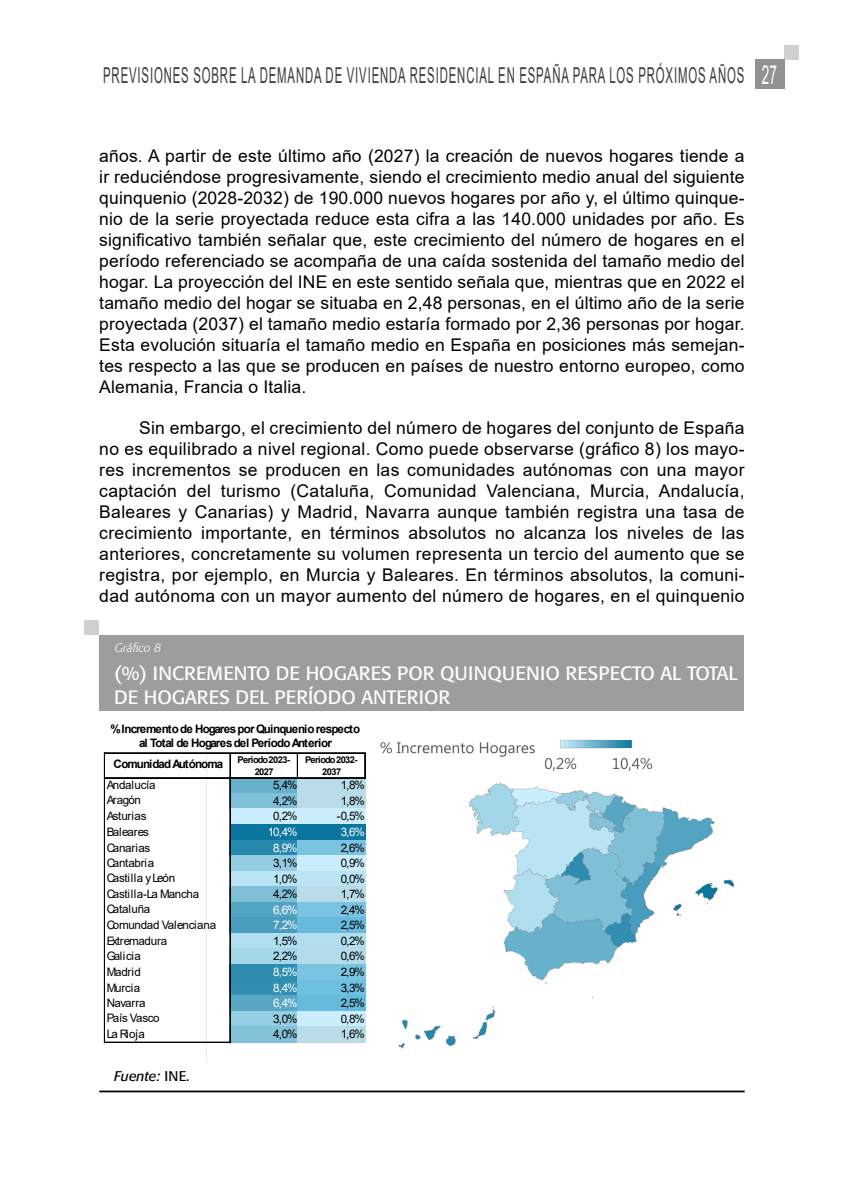
<style>
.page{position:relative;width:844px;height:1191px;background:#fff}
.page>*{position:absolute;margin:0;border:0;box-sizing:border-box;transform-origin:0 0}
.t1{font:21.88px "Arial";letter-spacing:.075em;color:#3c3c3b;scale:.52 1}
.t2{font:19.25px/23.1px "Formata";color:#fff}
.t3{font:17.5px/21px "Arial";letter-spacing:.015em;color:#000;text-align:justify}
.t4{font:italic 14px "Formata";color:#000}
.t5{font:italic 300 12.25px "Formata";color:#fff}
.t6{font:11.72px "Arial";letter-spacing:-.025em;color:#000}
.t7{font:700 11.72px/14.7px "Arial";letter-spacing:-.08em;color:#000;text-align:center}
.t8{font:11.72px "Arial";color:#fff}
.t9{font:11.72px "Arial";letter-spacing:.01em;color:#000}
.t10{font:700 9.28px/12.4px "Arial";letter-spacing:-.055em;color:#000;text-align:center}
.s1{font-size:26.25px;color:#fff}
.s2{font-style:normal}
</style>
<div class="page">
<div style="left:784px;top:45px;width:15px;height:15px;background:#d0d0d0"></div>
<div style="left:754px;top:60px;width:30px;height:29px;background:#929292"></div>
<hr style="left:99px;top:1090px;width:645px;height:2px;background:#000">
<div style="left:84px;top:620px;width:15px;height:15px;background:#d0d0d0"></div>
<div style="left:99px;top:635px;width:644px;height:76px;background:#9d9d9c"></div>
<img style="left:206px;top:734px;width:529px;height:327px">
<div style="left:230px;top:777px;width:68px;height:17px;background:#68b1cc"></div>
<div style="left:297px;top:777px;width:68px;height:17px;background:#badce8"></div>
<div style="left:230px;top:793px;width:68px;height:16px;background:#80bfd8"></div>
<div style="left:297px;top:793px;width:68px;height:16px;background:#badce8"></div>
<div style="left:230px;top:808px;width:135px;height:17px;background:#caeefb"></div>
<div style="left:230px;top:824px;width:135px;height:16px;background:#0b76a0"></div>
<div style="left:230px;top:840px;width:68px;height:16px;background:#2788ad"></div>
<div style="left:297px;top:840px;width:68px;height:16px;background:#7bc4e1"></div>
<div style="left:230px;top:855px;width:68px;height:16px;background:#94cce1"></div>
<div style="left:297px;top:855px;width:68px;height:16px;background:#caeefb"></div>
<div style="left:230px;top:871px;width:135px;height:16px;background:#bae4f3"></div>
<div style="left:230px;top:886px;width:68px;height:17px;background:#80bfd8"></div>
<div style="left:297px;top:886px;width:68px;height:17px;background:#badce8"></div>
<div style="left:230px;top:902px;width:68px;height:16px;background:#53a3c2"></div>
<div style="left:297px;top:902px;width:68px;height:16px;background:#7bc4e1"></div>
<div style="left:230px;top:917px;width:68px;height:17px;background:#489cbd"></div>
<div style="left:297px;top:917px;width:68px;height:17px;background:#66badc"></div>
<div style="left:230px;top:933px;width:135px;height:16px;background:#b1deef"></div>
<div style="left:230px;top:948px;width:68px;height:17px;background:#a4d6e9"></div>
<div style="left:297px;top:948px;width:68px;height:17px;background:#b2dbec"></div>
<div style="left:230px;top:964px;width:68px;height:16px;background:#2e8cb1"></div>
<div style="left:297px;top:964px;width:68px;height:16px;background:#7bc4e1"></div>
<div style="left:230px;top:980px;width:68px;height:16px;background:#328eb2"></div>
<div style="left:297px;top:980px;width:68px;height:16px;background:#6fbfdf"></div>
<div style="left:230px;top:995px;width:68px;height:16px;background:#57a6c4"></div>
<div style="left:297px;top:995px;width:68px;height:16px;background:#66badc"></div>
<div style="left:230px;top:1011px;width:68px;height:16px;background:#95cde2"></div>
<div style="left:297px;top:1011px;width:68px;height:16px;background:#caeefb"></div>
<div style="left:230px;top:1026px;width:68px;height:16px;background:#83c1d9"></div>
<div style="left:297px;top:1026px;width:68px;height:16px;background:#badce8"></div>
<hr style="left:104px;top:752px;width:1px;height:290px;background:#000">
<hr style="left:229px;top:753px;width:1px;height:289px;background:#000">
<hr style="left:230px;top:753px;width:1px;height:289px;background:#000">
<svg style="left:297px;top:753px;width:1px;height:24px"></svg>
<svg style="left:364px;top:753px;width:1px;height:24px"></svg>
<hr style="left:105px;top:752px;width:260px;height:1px;background:#000">
<hr style="left:105px;top:777px;width:260px;height:1px;background:#000">
<hr style="left:105px;top:1041px;width:125px;height:1px;background:#000">
<hr style="left:105px;top:1042px;width:125px;height:1px;background:#000">
<img style="left:393px;top:1002px;width:103px;height:47px">
<p class="t1" style="left:103px;top:60px;width:1296px">PREVISIONES SOBRE LA DEMANDA DE VIVIENDA RESIDENCIAL EN ESPAÑA PARA LOS PRÓXIMOS AÑOS <span class="s1">27</span></p>
<p class="t3" style="left:99px;top:145px;width:646px">años. A partir de este último año (2027) la creación de nuevos hogares tiende a ir reduciéndose progresivamente, siendo el crecimiento medio anual del siguiente quinquenio (2028-2032) de 190.000 nuevos hogares por año y, el último quinque&shy;nio de la serie proyectada reduce esta cifra a las 140.000 unidades por año. Es significativo también señalar que, este crecimiento del número de hogares en el período referenciado se acompaña de una caída sostenida del tamaño medio del hogar. La proyección del INE en este sentido señala que, mientras que en 2022 el tamaño medio del hogar se situaba en 2,48 personas, en el último año de la serie proyectada (2037) el tamaño medio estaría formado por 2,36 personas por hogar.<br>Esta evolución situaría el tamaño medio en España en posiciones más semejan&shy;tes respecto a las que se producen en países de nuestro entorno europeo, como Alemania, Francia o Italia.</p>
<p class="t3" style="left:99px;top:417px;width:646px;text-indent:40px">Sin embargo, el crecimiento del número de hogares del conjunto de España no es equilibrado a nivel regional. Como puede observarse (gráfico 8) los mayo&shy;res incrementos se producen en las comunidades autónomas con una mayor captación del turismo (Cataluña, Comunidad Valenciana, Murcia, Andalucía, Baleares y Canarias) y Madrid, Navarra aunque también registra una tasa de crecimiento importante, en términos absolutos no alcanza los niveles de las anteriores, concretamente su volumen representa un tercio del aumento que se registra, por ejemplo, en Murcia y Baleares. En términos absolutos, la comuni&shy;dad autónoma con un mayor aumento del número de hogares, en el quinquenio</p>
<p class="t5" style="left:114px;top:641px;width:51px">Gráfico 8</p>
<p class="t2" style="left:114px;top:662px;width:625px">(%) INCREMENTO DE HOGARES POR QUINQUENIO RESPECTO AL TOTAL<br>DE HOGARES DEL PERÍODO ANTERIOR</p>
<p class="t7" style="left:110px;top:721px;width:251px">% Incremento de Hogares por Quinquenio respecto al Total de Hogares del Período Anterior</p>
<p class="t7" style="left:114px;top:757px;width:111px">Comunidad Autónoma</p>
<p class="t10" style="left:237px;top:753px;width:54px">Periodo 2023-<br>2027</p>
<p class="t10" style="left:305px;top:753px;width:54px">Periodo 2032-<br>2037</p>
<p class="t6" style="left:107px;top:776px;width:51px">Andalucía</p>
<p class="t6" style="left:273px;top:777px;width:26px">5,4%</p>
<p class="t6" style="left:340px;top:777px;width:26px">1,8%</p>
<p class="t6" style="left:107px;top:792px;width:36px">Aragón</p>
<p class="t6" style="left:273px;top:792px;width:26px">4,2%</p>
<p class="t6" style="left:340px;top:792px;width:26px">1,8%</p>
<p class="t6" style="left:107px;top:808px;width:41px">Asturias</p>
<p class="t6" style="left:273px;top:808px;width:26px">0,2%</p>
<p class="t6" style="left:337px;top:808px;width:30px">-0,5%</p>
<p class="t6" style="left:107px;top:823px;width:44px">Baleares</p>
<p class="t8" style="left:268px;top:823px;width:31px">10,4%</p>
<p class="t8" style="left:340px;top:823px;width:26px">3,6%</p>
<p class="t6" style="left:107px;top:839px;width:45px">Canarias</p>
<p class="t8" style="left:273px;top:839px;width:26px">8,9%</p>
<p class="t6" style="left:340px;top:839px;width:26px">2,6%</p>
<p class="t6" style="left:107px;top:855px;width:49px">Cantabria</p>
<p class="t6" style="left:273px;top:855px;width:26px">3,1%</p>
<p class="t6" style="left:340px;top:855px;width:26px">0,9%</p>
<p class="t6" style="left:107px;top:869px;width:70px">Castilla y León</p>
<p class="t6" style="left:273px;top:870px;width:26px">1,0%</p>
<p class="t6" style="left:340px;top:870px;width:26px">0,0%</p>
<p class="t6" style="left:107px;top:886px;width:94px">Castilla-La Mancha</p>
<p class="t6" style="left:273px;top:886px;width:26px">4,2%</p>
<p class="t6" style="left:340px;top:886px;width:26px">1,7%</p>
<p class="t6" style="left:107px;top:900px;width:45px">Cataluña</p>
<p class="t8" style="left:273px;top:901px;width:26px">6,6%</p>
<p class="t6" style="left:340px;top:901px;width:26px">2,4%</p>
<p class="t6" style="left:107px;top:917px;width:111px">Comundad Valenciana</p>
<p class="t8" style="left:273px;top:917px;width:26px">7,2%</p>
<p class="t6" style="left:340px;top:917px;width:26px">2,5%</p>
<p class="t6" style="left:107px;top:932px;width:62px">Extremadura</p>
<p class="t6" style="left:273px;top:932px;width:26px">1,5%</p>
<p class="t6" style="left:340px;top:932px;width:26px">0,2%</p>
<p class="t9" style="left:107px;top:948px;width:36px">Galicia</p>
<p class="t6" style="left:273px;top:948px;width:26px">2,2%</p>
<p class="t6" style="left:340px;top:948px;width:26px">0,6%</p>
<p class="t6" style="left:107px;top:963px;width:36px">Madrid</p>
<p class="t8" style="left:273px;top:963px;width:26px">8,5%</p>
<p class="t6" style="left:340px;top:963px;width:26px">2,9%</p>
<p class="t6" style="left:107px;top:979px;width:35px">Murcia</p>
<p class="t8" style="left:273px;top:979px;width:26px">8,4%</p>
<p class="t6" style="left:340px;top:979px;width:26px">3,3%</p>
<p class="t6" style="left:107px;top:995px;width:40px">Navarra</p>
<p class="t8" style="left:273px;top:995px;width:26px">6,4%</p>
<p class="t6" style="left:340px;top:995px;width:26px">2,5%</p>
<p class="t6" style="left:107px;top:1009px;width:54px">País Vasco</p>
<p class="t6" style="left:273px;top:1010px;width:26px">3,0%</p>
<p class="t6" style="left:340px;top:1010px;width:26px">0,8%</p>
<p class="t6" style="left:107px;top:1026px;width:40px">La Rioja</p>
<p class="t6" style="left:273px;top:1026px;width:26px">4,0%</p>
<p class="t6" style="left:340px;top:1026px;width:26px">1,6%</p>
<p class="t4" style="left:114px;top:1067px;width:77px">Fuente: <span class="s2">INE.</span></p>
</div>
